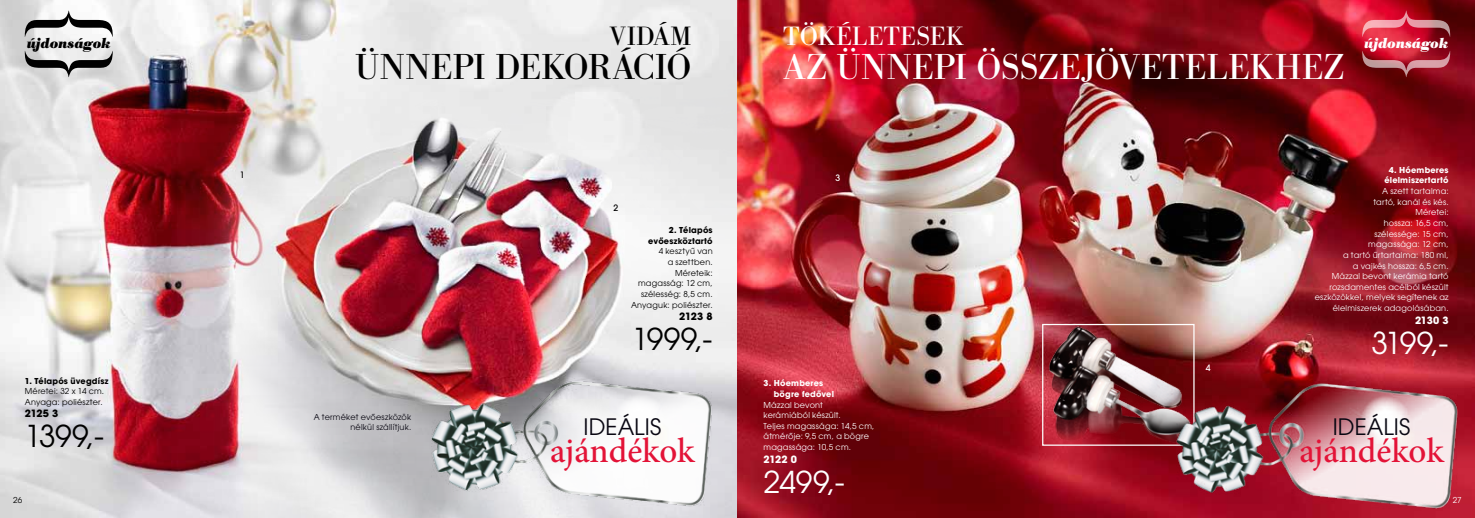
<style>
.page{position:relative;width:1475px;height:518px;background:#fff}
.page>*{position:absolute;margin:0;border:0;box-sizing:border-box;transform-origin:0 0}
.t1{font:37.5px "Bodoni Ant";color:#fff}
.t2{font:37.5px "Bodoni Ant";letter-spacing:-.005em;color:#000}
.t3{font:500 35px "Minion Pro";letter-spacing:-.005em;color:#e31337}
.t4{font:30px "ITC Avant Garde Got Boo";color:#000}
.t5{font:30px "ITC Avant Garde Got Boo";letter-spacing:-.015em;color:#fff}
.t6{font:27.5px "Bodoni Ant";color:#fff}
.t7{font:27.5px "Bodoni Ant";letter-spacing:.015em;color:#000}
.t8{font:22.5px "ITC Avant Garde Got Boo";letter-spacing:.005em;color:#090712}
.t9{font:italic 700 15px "Bodoni Ant";letter-spacing:-.005em;color:#000}
.t10{font:italic 700 15px "Bodoni Ant";letter-spacing:-.005em;color:#fff}
.t11{font:700 10px "ITC Avant Garde Got";letter-spacing:-.025em;color:#000}
.t12{font:700 10px "ITC Avant Garde Got";letter-spacing:-.025em;color:#fff}
.t13{font:500 8.75px "ITC Avant Garde Got";color:#000}
.t14{font:500 8.75px "ITC Avant Garde Got";color:#fff}
.t15{font:8.12px/10.6px "ITC Avant Garde Got Boo";letter-spacing:.025em;color:#fff}
.t16{font:8.12px/10.6px "ITC Avant Garde Got Boo";letter-spacing:.025em;color:#000;text-align:right}
.t17{font:700 8.12px/10.6px "ITC Avant Garde Got";letter-spacing:.025em;color:#fff}
.t18{font:700 8.12px/10.6px "ITC Avant Garde Got";letter-spacing:.025em;color:#000;text-align:right}
.t19{font:8.12px/10.6px "ITC Avant Garde Got Boo";letter-spacing:.025em;color:#090712;text-align:right}
</style>
<div class="page">
<img style="left:0;top:0;width:1474px;height:517px">
<img style="left:177px;top:38px;width:599px;height:479px">
<img style="left:395px;top:268px;width:354px;height:249px">
<img style="left:1043px;top:325px;width:97px;height:118px">
<div style="left:1041px;top:323px;width:153px;height:122px;border:1px solid #fff"></div>
<img style="left:1140px;top:270px;width:334px;height:247px">
<svg style="left:1361px;top:51px;width:88px;height:26px;background:#a53441"></svg>
<svg style="left:1361px;top:11px;width:89px;height:26px;background:#c83b4e"></svg>
<svg style="left:24px;top:51px;width:89px;height:26px;background:#9f9f9f"></svg>
<svg style="left:25px;top:11px;width:88px;height:26px"></svg>
<h3 class="t7" style="left:610px;top:21px;width:83px">VIDÁM</h3>
<h1 class="t2" style="left:355px;top:46px;width:337px">ÜNNEPI DEKORÁCIÓ</h1>
<h3 class="t6" style="left:783px;top:21px;width:182px">TÖKÉLETESEK</h3>
<h1 class="t1" style="left:783px;top:46px;width:562px">AZ ÜNNEPI ÖSSZEJÖVETELEKHEZ</h1>
<h3 class="t9" style="left:27px;top:34px;width:86px">újdonságok</h3>
<h3 class="t10" style="left:1363px;top:34px;width:86px">újdonságok</h3>
<p class="t18" style="left:25px;top:375px;width:85px">1. Télapós üvegdísz</p>
<p class="t16" style="left:25px;top:385px;width:81px;text-align:left">Méretei: 32 x 14 cm.<br>Anyaga: poliészter.</p>
<p class="t11" style="left:25px;top:407px;width:35px">2125 3</p>
<h3 class="t4" style="left:25px;top:417px;width:81px">1399,-</h3>
<p class="t13" style="left:240px;top:169px;width:6px">1</p>
<p class="t19" style="left:314px;top:411px;width:99px">A terméket evőeszközök nélkül szállítjuk.</p>
<p class="t13" style="left:613px;top:202px;width:6px">2</p>
<p class="t18" style="left:648px;top:225px;width:66px">2. Télapós evőeszköztartó</p>
<p class="t16" style="left:631px;top:246px;width:83px">4 kesztyű van<br>a szettben.<br>Méreteik: magasság: 12 cm, szélesség: 8,5 cm.<br>Anyaguk: poliészter.</p>
<p class="t11" style="left:679px;top:309px;width:35px">2123 8</p>
<h3 class="t4" style="left:632px;top:320px;width:82px">1999,-</h3>
<h3 class="t8" style="left:583px;top:412px;width:79px">Ideális</h3>
<h2 class="t3" style="left:550px;top:427px;width:146px">ajándékok</h2>
<p class="t14" style="left:835px;top:172px;width:6px">3</p>
<p class="t17" style="left:773px;top:377px;width:62px;text-indent:-10px">3. Hóemberes bögre fedővel</p>
<p class="t15" style="left:763px;top:399px;width:112px">Mázzal bevont<br>kerámiából készült.<br>Teljes magassága: 14,5 cm, átmérője: 9,5 cm, a bögre magassága: 10,5 cm.</p>
<p class="t12" style="left:763px;top:452px;width:35px">2122 0</p>
<h3 class="t5" style="left:763px;top:463px;width:83px">2499,-</h3>
<p class="t14" style="left:1205px;top:362px;width:6px">4</p>
<p class="t17" style="left:1383px;top:164px;width:66px;text-align:center">4. Hóemberes élelmiszertartó</p>
<p class="t15" style="left:1314px;top:185px;width:135px;text-align:right">A szett tartalma:<br>tartó, kanál és kés.<br>Méretei:<br>hossza: 16,5 cm,<br>szélessége: 15 cm,<br>magassága: 12 cm,<br>a tartó űrtartalma: 180 ml,<br>a vajkés hossza: 6,5 cm.<br>Mázzal bevont kerámia tartó rozsdamentes acélból készült eszközökkel, melyek segítenek az élelmiszerek adagolásában.</p>
<p class="t12" style="left:1414px;top:313px;width:35px">2130 3</p>
<h3 class="t5" style="left:1370px;top:324px;width:79px">3199,-</h3>
<h3 class="t8" style="left:1332px;top:412px;width:79px">Ideális</h3>
<h2 class="t3" style="left:1298px;top:427px;width:146px">ajándékok</h2>
<p class="t16" style="left:13px;top:494px;width:11px">26</p>
<p class="t15" style="left:1452px;top:494px;width:11px">27</p>
</div>
